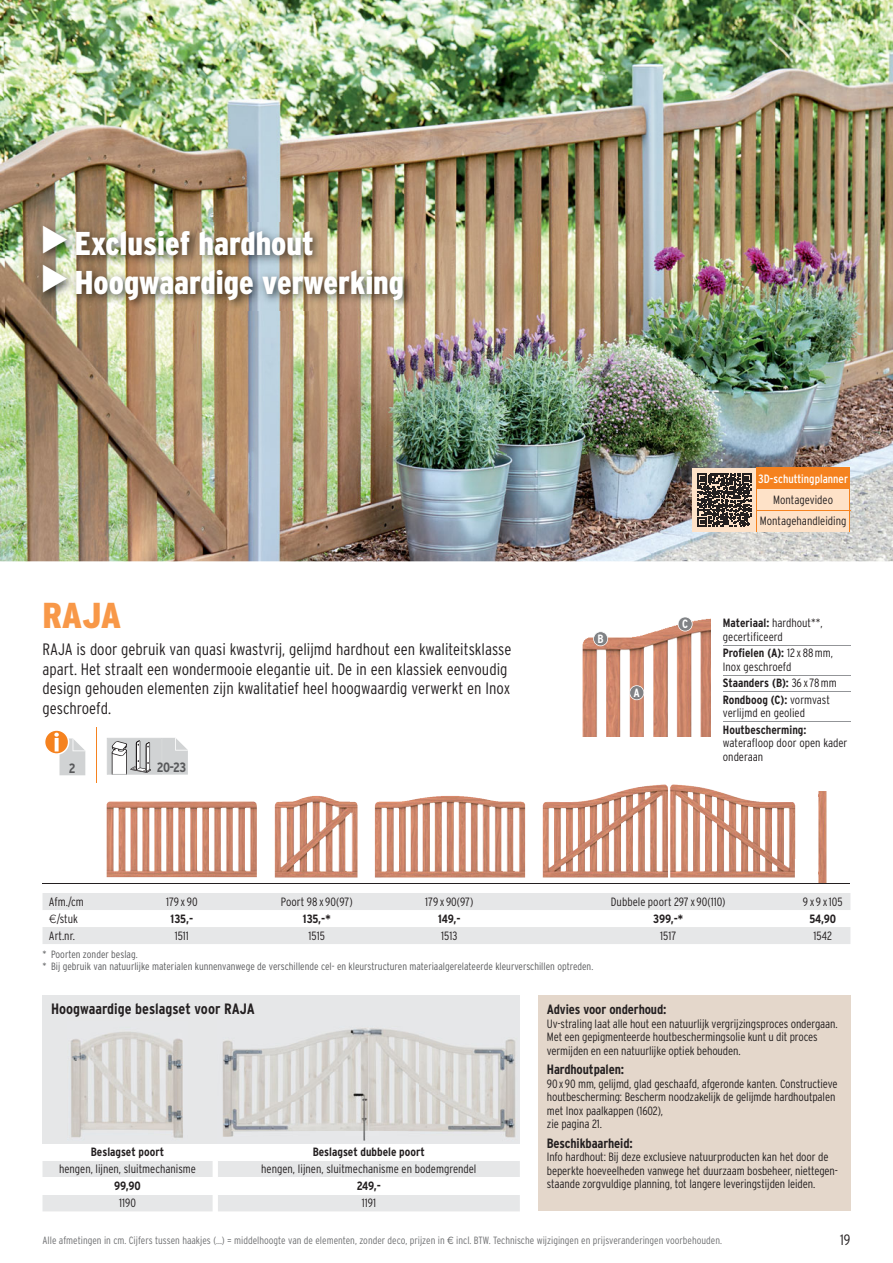
<style>
.page{position:relative;width:893px;height:1263px;background:#fff}
.page>*{position:absolute;margin:0;border:0;box-sizing:border-box;transform-origin:0 0}
.t1{font:900 36px "Interstate Condensed";color:#f89848}
.t2{font:900 33px/39px "Interstate Condensed";color:#fff}
.t3{font:300 16.5px/19.5px "Interstate Condensed";color:#231f20}
.t4{font:700 15px "Interstate Condensed";color:#231f20}
.t5{font:300 15px "Interstate Condensed";color:#231f20}
.t6{font:700 13.5px "Interstate Condensed";letter-spacing:-.01em;color:#231f20}
.t7{font:700 13.5px "Interstate Condensed";color:#58595b}
.t8{font:300 12px/13.5px "Interstate Condensed";letter-spacing:-.01em;color:#231f20}
.t9{font:700 12px/16.5px "Interstate Condensed";color:#231f20}
.t10{font:12px "Interstate Condensed";color:#fff}
.t11{font:700 12px "Interstate Condensed";color:#fff}
.t12{font:300 10.5px "Interstate Condensed";color:#6d6e70}
.t13{font:300 10.5px/12px "Interstate Condensed";color:#58595b}
.s1{font-family:"Lucida Grande";font-weight:400}
.s2{font-weight:700}
.s3{font-weight:300}
.s4{font-family:"Akzid Grtsk Next"}
.s5{font-family:"Akzid Grtsk Next";font-weight:400}
</style>
<div class="page">
<img style="left:583px;top:618px;width:127px;height:119px">
<svg style="left:43px;top:893px;width:807px;height:51px"></svg>
<img style="left:0;top:0;width:893px;height:561px">
<img style="left:107px;top:801px;width:150px;height:76px">
<img style="left:375px;top:796px;width:150px;height:81px">
<img style="left:275px;top:796px;width:82px;height:81px">
<img style="left:543px;top:784px;width:125px;height:93px">
<img style="left:670px;top:784px;width:125px;height:93px">
<img style="left:818px;top:791px;width:8px;height:92px">
<svg style="left:629px;top:685px;width:15px;height:15px"></svg>
<svg style="left:593px;top:631px;width:15px;height:15px"></svg>
<svg style="left:678px;top:617px;width:15px;height:14px"></svg>
<div style="left:538px;top:995px;width:312px;height:215px;background:#e4d7cb"></div>
<hr style="left:43px;top:883px;width:807px;height:1px;background:#231f20">
<img style="left:38px;top:222px;width:376px;height:89px">
<svg style="left:45px;top:730px;width:40px;height:45px"></svg>
<svg style="left:55px;top:738px;width:4px;height:13px"></svg>
<svg style="left:107px;top:738px;width:81px;height:37px"></svg>
<hr style="left:96px;top:727px;width:1px;height:55px;background:#f5821f">
<div style="left:43px;top:995px;width:477px;height:148px;background:#e6e7e8"></div>
<svg style="left:43px;top:1161px;width:477px;height:50px"></svg>
<hr style="left:218px;top:1177px;width:302px;height:1px;background:#fff">
<hr style="left:218px;top:1194px;width:302px;height:1px;background:#fff">
<img style="left:70px;top:1032px;width:113px;height:106px">
<img style="left:222px;top:1028px;width:294px;height:113px">
<div style="left:693px;top:468px;width:157px;height:63px;background:#fee2c8"></div>
<div style="left:756px;top:468px;width:94px;height:21px;background:#f5821f"></div>
<hr style="left:849px;top:468px;width:1px;height:42px;background:#f5821f">
<svg style="left:849px;top:511px;width:1px;height:20px"></svg>
<hr style="left:756px;top:510px;width:94px;height:1px;background:#f5821f">
<svg style="left:698px;top:473px;width:59px;height:58px"></svg>
<hr style="left:723px;top:645px;width:127px;height:1px;background:#939598">
<hr style="left:723px;top:675px;width:127px;height:1px;background:#939598">
<hr style="left:723px;top:691px;width:127px;height:1px;background:#939598">
<hr style="left:723px;top:721px;width:127px;height:1px;background:#939598">
<h2 class="t2" style="left:40px;top:226px;width:365px"><span class="s1">▶</span> Exclusief hardhout<br><span class="s1">▶</span> Hoogwaardige verwerking</h2>
<h1 class="t1" style="left:43px;top:602px;width:80px">RAJA</h1>
<p class="t3" style="left:43px;top:641px;width:470px">RAJA is door gebruik van quasi kwastvrij, gelijmd hardhout een kwaliteitsklasse apart. Het straalt een wondermooie elegantie uit. De in een klassiek eenvoudig design gehouden elementen zijn kwalitatief heel hoogwaardig verwerkt en Inox geschroefd.</p>
<p class="t7" style="left:69px;top:763px;width:9px">2</p>
<p class="t7" style="left:157px;top:762px;width:31px">20-23</p>
<p class="t11" style="left:598px;top:634px;width:8px">B</p>
<p class="t11" style="left:634px;top:688px;width:8px">A</p>
<p class="t10" style="left:758px;top:474px;width:91px">3D-schuttingplanner</p>
<p class="t8" style="left:760px;top:490px;width:88px;line-height:21.3px;text-align:center">Montagevideo<br>Montagehandleiding</p>
<p class="t11" style="left:682px;top:619px;width:7px">C</p>
<p class="t8" style="left:723px;top:617px;width:101px"><span class="s2">Materiaal:</span> hardhout**, gecertificeerd</p>
<p class="t8" style="left:723px;top:647px;width:112px"><span class="s2">Profielen (A):</span> 12 x 88 mm,<br>Inox geschroefd</p>
<p class="t9" style="left:723px;top:676px;width:116px">Staanders (B): <span class="s3">36 x 78 mm<br></span>Rondboog (C): <span class="s3">vormvast</span></p>
<p class="t8" style="left:723px;top:707px;width:84px">verlijmd en geolied</p>
<p class="t9" style="left:723px;top:722px;width:85px">Houtbescherming:</p>
<p class="t8" style="left:723px;top:737px;width:126px">waterafloop door open kader onderaan</p>
<p class="t8" style="left:49px;top:894px;width:36px;line-height:17px">Afm./cm <span class="s4">€</span>/stuk<br>Art.nr.</p>
<p class="t8" style="left:166px;top:896px;width:33px">179 x 90</p>
<p class="t9" style="left:171px;top:911px;width:24px">135,-</p>
<p class="t8" style="left:175px;top:930px;width:16px">1511</p>
<p class="t8" style="left:281px;top:896px;width:73px">Poort 98 x 90(97)</p>
<p class="t9" style="left:303px;top:911px;width:29px">135,-*</p>
<p class="t8" style="left:309px;top:930px;width:18px">1515</p>
<p class="t8" style="left:425px;top:896px;width:50px">179 x 90(97)</p>
<p class="t9" style="left:438px;top:911px;width:24px">149,-</p>
<p class="t8" style="left:441px;top:930px;width:18px">1513</p>
<p class="t13" style="left:43px;top:949px;width:552px">* Poorten zonder beslag.<br>* Bij gebruik van natuurlijke materialen kunnenvanwege de verschillende cel- en kleurstructuren materiaalgerelateerde kleurverschillen optreden.</p>
<p class="t8" style="left:611px;top:896px;width:116px">Dubbele poort 297 x 90(110)</p>
<p class="t9" style="left:653px;top:911px;width:31px">399,-*</p>
<p class="t8" style="left:660px;top:930px;width:18px">1517</p>
<p class="t8" style="left:803px;top:896px;width:41px">9 x 9 x 105</p>
<p class="t9" style="left:809px;top:911px;width:28px">54,90</p>
<p class="t8" style="left:814px;top:930px;width:20px">1542</p>
<p class="t4" style="left:51px;top:1003px;width:205px">Hoogwaardige beslagset voor RAJA</p>
<p class="t9" style="left:91px;top:1144px;width:75px">Beslagset poort</p>
<p class="t8" style="left:59px;top:1163px;width:139px">hengen, lijnen, sluitmechanisme</p>
<p class="t9" style="left:114px;top:1178px;width:28px">99,90</p>
<p class="t8" style="left:119px;top:1197px;width:18px">1190</p>
<p class="t9" style="left:313px;top:1144px;width:114px">Beslagset dubbele poort</p>
<p class="t8" style="left:261px;top:1163px;width:217px">hengen, lijnen, sluitmechanisme en bodemgrendel</p>
<p class="t9" style="left:357px;top:1178px;width:26px">249,-</p>
<p class="t8" style="left:362px;top:1197px;width:16px">1191</p>
<p class="t6" style="left:547px;top:1004px;width:121px">Advies voor onderhoud:</p>
<p class="t8" style="left:547px;top:1018px;width:292px">Uv-straling laat alle hout een natuurlijk vergrijzingsproces ondergaan.<br>Met een gepigmenteerde houtbeschermingsolie kunt u dit proces vermijden en een natuurlijke optiek behouden.</p>
<p class="t6" style="left:547px;top:1064px;width:79px">Hardhoutpalen:</p>
<p class="t8" style="left:547px;top:1078px;width:292px">90 x 90 mm, gelijmd, glad geschaafd, afgeronde kanten. Constructieve houtbescherming: Bescherm noodzakelijk de gelijmde hardhoutpalen met Inox paalkappen (1602),<br>zie pagina 21.</p>
<p class="t6" style="left:547px;top:1138px;width:87px">Beschikbaarheid:</p>
<p class="t8" style="left:547px;top:1151px;width:293px">Info hardhout: Bij deze exclusieve natuurproducten kan het door de beperkte hoeveelheden vanwege het duurzaam bosbeheer, niettegen&shy;staande zorgvuldige planning, tot langere leveringstijden leiden.</p>
<p class="t12" style="left:43px;top:1236px;width:681px">Alle afmetingen in cm. Cijfers tussen haakjes (...) = middelhoogte van de elementen, zonder deco, prijzen in <span class="s5">€</span> incl. BTW. Technische wijzigingen en prijsveranderingen voorbehouden.</p>
<p class="t5" style="left:840px;top:1234px;width:12px">19</p>
</div>
